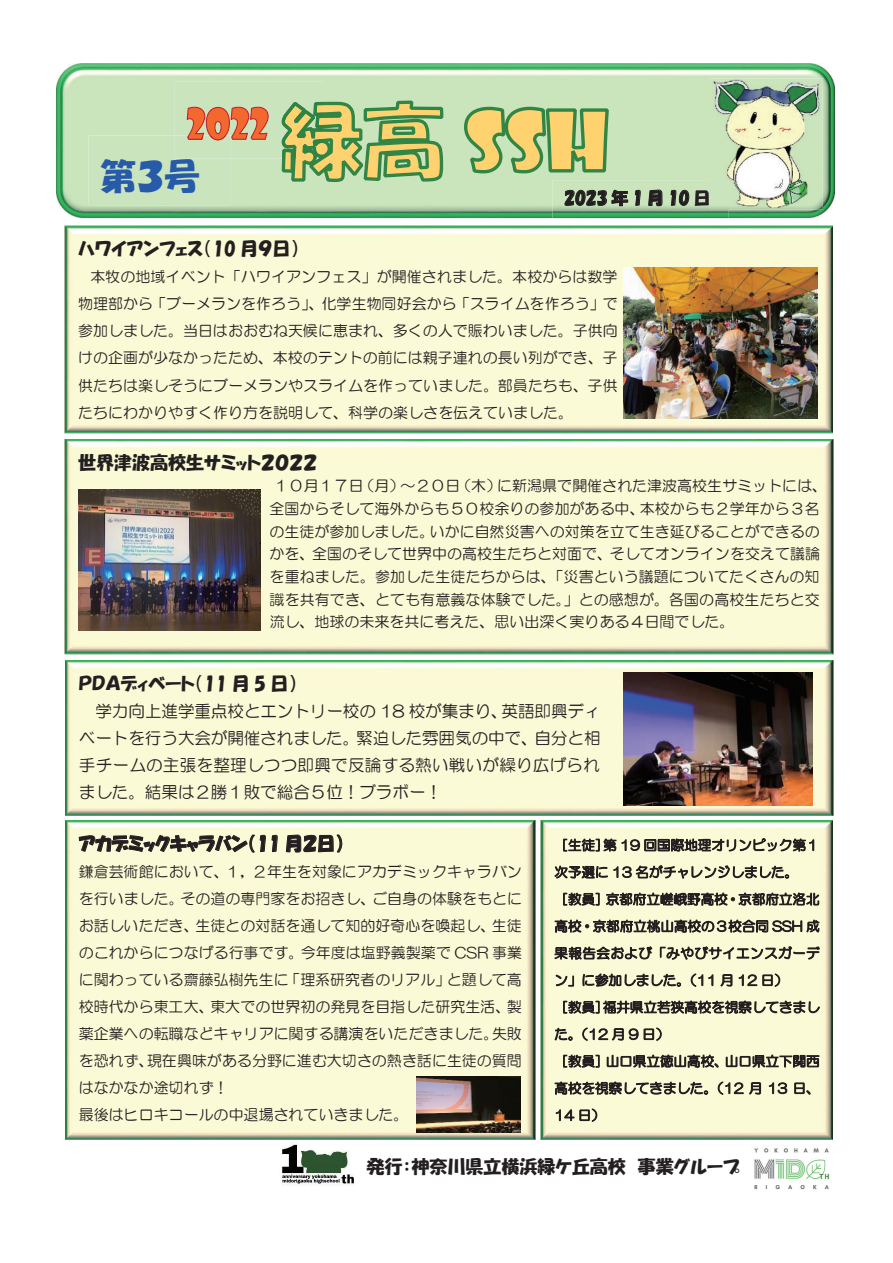
<style>
.page{position:relative;width:893px;height:1263px;background:#fff}
.page>*{position:absolute;margin:0;border:0;box-sizing:border-box;transform-origin:0 0}
.t1{font:36px "HGP Soei Kakupoptai";color:#275aa8}
.t2{font:18px "HGP Soei Kakupoptai";color:#231f20}
.t3{font:16.5px/27px "HG Maru Gothic MPRO";letter-spacing:.01em;color:#231f20;text-align:justify}
.t4{font:16.5px "HGP Soei Kakupoptai";letter-spacing:.25em;color:#231f20}
.t5{font:15px/27px "HG Maru Gothic MPRO";color:#231f20}
.t6{font:13.5px/27px "HG Maru Gothic MPRO";color:#231f20}
</style>
<div class="page">
<img style="left:65px;top:439px;width:768px;height:215px">
<img style="left:65px;top:660px;width:768px;height:156px">
<img style="left:541px;top:820px;width:292px;height:320px">
<img style="left:56px;top:63px;width:779px;height:155px">
<svg style="left:282px;top:100px;width:161px;height:82px;background:#a6ba73"></svg>
<svg style="left:462px;top:105px;width:149px;height:70px;background:#bec479"></svg>
<div style="left:175px;top:82px;width:148px;height:77px;background:#cae4bd"></div>
<img style="left:282px;top:102px;width:41px;height:57px">
<svg style="left:187px;top:107px;width:82px;height:33px;background:#de7f57"></svg>
<img style="left:553px;top:180px;width:176px;height:39px">
<svg style="left:695px;top:190px;width:14px;height:16px"></svg>
<div style="left:89px;top:136px;width:142px;height:69px;background:#cae4bd"></div>
<img style="left:175px;top:136px;width:56px;height:23px">
<img style="left:187px;top:136px;width:39px;height:4px">
<img style="left:65px;top:226px;width:768px;height:207px">
<img style="left:709px;top:78px;width:114px;height:131px">
<img style="left:709px;top:180px;width:20px;height:29px">
<img style="left:754px;top:1148px;width:76px;height:42px">
<img style="left:65px;top:820px;width:470px;height:320px">
<img style="left:282px;top:1143px;width:72px;height:43px">
<img style="left:623px;top:673px;width:189px;height:132px">
<img style="left:417px;top:1076px;width:103px;height:56px">
<img style="left:79px;top:490px;width:182px;height:140px">
<img style="left:624px;top:268px;width:194px;height:151px">
<h1 class="t1" style="left:100px;top:157px;width:102px">第３号</h1>
<p class="t4" style="left:564px;top:189px;width:147px">2023年1月10日</p>
<p class="t2" style="left:78px;top:240px;width:223px">ハワイアンフェス（10 月９日）</p>
<p class="t5" style="left:78px;top:264px;width:541px;text-align:justify;text-indent:12px">本牧の地域イベント「ハワイアンフェス」が開催されました。本校からは数学物理部から「ブーメランを作ろう」、化学生物同好会から「スライムを作ろう」で参加しました。当日はおおむね天候に恵まれ、多くの人で賑わいました。子供向けの企画が少なかったため、本校のテントの前には親子連れの長い列ができ、子供たちは楽しそうにブーメランやスライムを作っていました。部員たちも、子供たちにわかりやすく作り方を説明して、科学の楽しさを伝えていました。</p>
<p class="t2" style="left:78px;top:454px;width:240px">世界津波高校生サミット２０２２</p>
<p class="t5" style="left:270px;top:475px;width:559px;line-height:22.6px">１０月１７日（月）～２０日（木）に新潟県で開催された津波高校生サミットには、全国からそして海外からも５０校余りの参加がある中、本校からも２学年から３名の生徒が参加しました。いかに自然災害への対策を立て生き延びることができるのかを、全国のそして世界中の高校生たちと対面で、そしてオンラインを交えて議論を重ねました。参加した生徒たちからは、「災害という議題についてたくさんの知識を共有でき、とても有意義な体験でした。」との感想が。各国の高校生たちと交流し、地球の未来を共に考えた、思い出深く実りある４日間でした。</p>
<p class="t2" style="left:79px;top:675px;width:220px">ＰＤＡディベート（11 月 5 日）</p>
<p class="t3" style="left:79px;top:698px;width:523px;text-indent:17px">学力向上進学重点校とエントリー校の 18 校が集まり、英語即興ディベートを行う大会が開催されました。緊迫した雰囲気の中で、自分と相手チームの主張を整理しつつ即興で反論する熱い戦いが繰り広げられました。結果は２勝１敗で総合５位！ブラボー！</p>
<p class="t6" style="left:554px;top:831px;width:267px">［生徒］第 19 回国際地理オリンピック第１次予選に 13 名がチャレンジしました。<br>［教員］京都府立嵯峨野高校・京都府立洛北高校・京都府立桃山高校の３校合同 SSH 成果報告会および「みやびサイエンスガーデン」に参加しました。（11 月 12 日）<br>［教員］福井県立若狭高校を視察してきました。（12 月 9 日）<br>［教員］山口県立徳山高校、山口県立下関西高校を視察してきました。（12 月 13 日、<br>14 日）</p>
<p class="t2" style="left:79px;top:834px;width:267px">アカデミックキャラバン（11 月２日）</p>
<p class="t5" style="left:79px;top:858px;width:445px">鎌倉芸術館において、１，２年生を対象にアカデミックキャラバンを行いました。その道の専門家をお招きし、ご自身の体験をもとにお話しいただき、生徒との対話を通して知的好奇心を喚起し、生徒のこれからにつなげる行事です。今年度は塩野義製薬で CSR 事業に関わっている齋藤弘樹先生に「理系研究者のリアル」と題して高校時代から東工大、東大での世界初の発見を目指した研究生活、製薬企業への転職などキャリアに関する講演をいただきました。失敗を恐れず、現在興味がある分野に進む大切さの熱き話に生徒の質問はなかなか途切れず！<br>最後はヒロキコールの中退場されていきました。</p>
<p class="t2" style="left:367px;top:1158px;width:375px">発行：神奈川県立横浜緑ケ丘高校 事業グループ</p>
</div>
